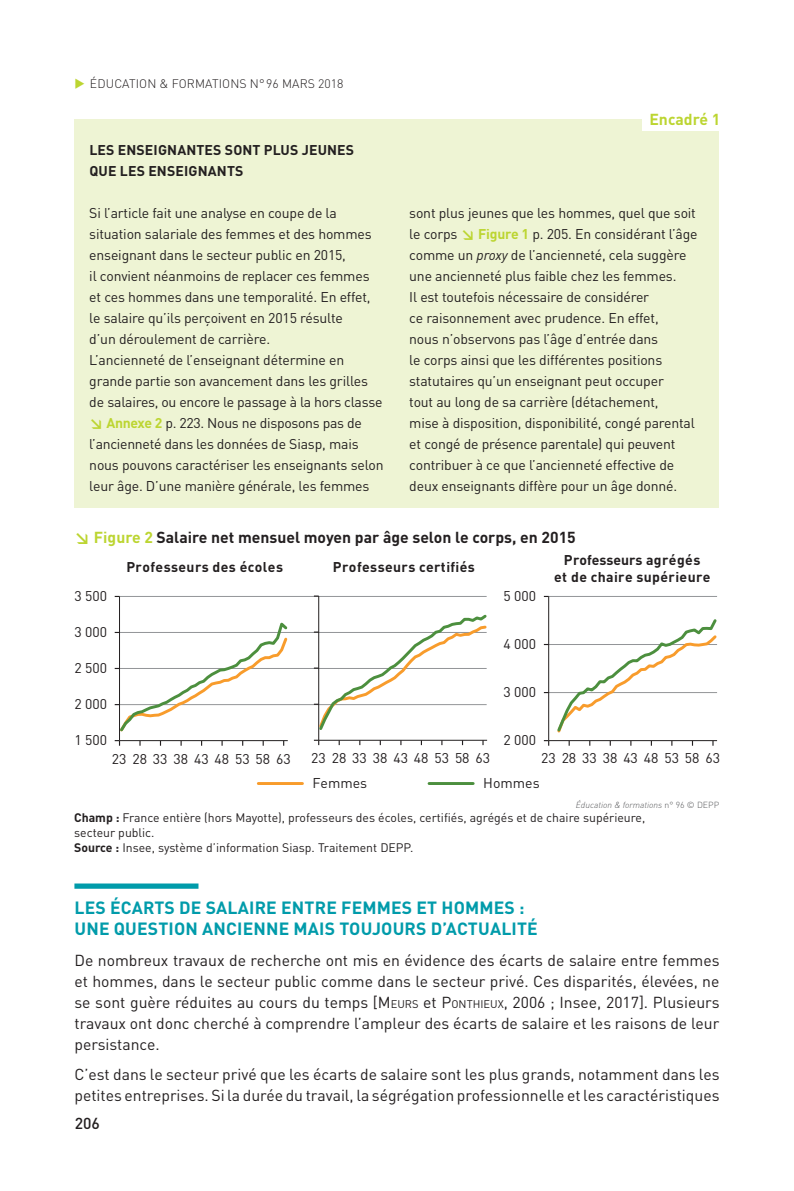
<style>
.page{position:relative;width:794px;height:1191px;background:#fff}
.page>*{position:absolute;margin:0;border:0;box-sizing:border-box;transform-origin:0 0}
.Niveau_1{font:700 17.5px/21px "DINOT";letter-spacing:.01em;color:#009baa}
.Intégrale_base{font:15.75px/21px "DINOT";color:#231f20;text-align:justify}
.Courant{font:15.75px/21px "DINOT";color:#231f20}
.Titre{font:700 15.75px "DINOT";color:#231f20}
.Filet_fin_d_article{font:700 15.75px "DINOT";color:#bcd531}
.t1{font:500 15.75px "DINOT";color:#231f20}
._05_TexteEncadre{font:14px/21px "DINOT";letter-spacing:-.01em;color:#231f20}
.Titre-2{font:700 14px/21px "DINOT";letter-spacing:.025em;color:#231f20}
.Titre-3{font:12.25px/14.7px "DINOT";color:#231f20}
.Titre_courant__gauch{font:300 12.25px "DINOT";letter-spacing:.01em;color:#231f20}
.Titre-4{font:italic 300 8.75px "DINOT";color:#57585a}
.s1{color:#bcd531}
.s2{font-weight:700;color:#bcd531}
.s3{font-style:italic}
.s4{font-style:normal}
.s5{font-weight:700}
.s6{font-style:inherit}
.s7{font-size:11.03px}
</style>
<div class="page">
<div style="left:74px;top:883px;width:124px;height:5px;background:#009baa"></div>
<div style="left:74px;top:119px;width:645px;height:388px;background:#eef4d4"></div>
<div style="left:642px;top:108px;width:85px;height:22px;background:#fff"></div>
<hr style="left:119px;top:596px;width:367px;height:1px;background:#939598">
<hr style="left:119px;top:632px;width:367px;height:1px;background:#939598">
<hr style="left:119px;top:668px;width:367px;height:1px;background:#939598">
<hr style="left:119px;top:704px;width:367px;height:1px;background:#939598">
<hr style="left:119px;top:596px;width:1px;height:144px;background:#231f20">
<hr style="left:119px;top:740px;width:169px;height:1px;background:#231f20">
<svg style="left:115px;top:740px;width:5px;height:5px"></svg>
<svg style="left:115px;top:622px;width:175px;height:110px"></svg>
<hr style="left:318px;top:596px;width:1px;height:144px;background:#231f20">
<hr style="left:319px;top:740px;width:168px;height:1px;background:#231f20">
<svg style="left:314px;top:739px;width:5px;height:6px"></svg>
<svg style="left:314px;top:612px;width:173px;height:120px"></svg>
<hr style="left:548px;top:596px;width:169px;height:1px;background:#939598">
<hr style="left:548px;top:644px;width:169px;height:1px;background:#939598">
<hr style="left:548px;top:692px;width:169px;height:1px;background:#939598">
<hr style="left:548px;top:596px;width:1px;height:144px;background:#231f20">
<hr style="left:548px;top:740px;width:169px;height:1px;background:#231f20">
<svg style="left:544px;top:740px;width:5px;height:5px"></svg>
<svg style="left:557px;top:619px;width:160px;height:114px"></svg>
<hr style="left:429px;top:782px;width:44px;height:3px;background:#4c8f3e">
<hr style="left:258px;top:782px;width:44px;height:3px;background:#f89c2c">
<p class="Titre_courant__gauch" style="left:74px;top:76px;width:270px"><span class="s1">◆</span> ÉDUCATION &amp; FORMATIONS N°96 MARS 2018</p>
<p class="Titre-2" style="left:89px;top:139px;width:266px">LES ENSEIGNANTES SONT PLUS JEUNES<br>QUE LES ENSEIGNANTS</p>
<p class="_05_TexteEncadre" style="left:89px;top:202px;width:284px">Si l’article fait une analyse en coupe de la situation salariale des femmes et des hommes enseignant dans le secteur public en 2015,<br>il convient néanmoins de replacer ces femmes et ces hommes dans une temporalité. En effet, le salaire qu’ils perçoivent en 2015 résulte d’un déroulement de carrière.</p>
<p class="_05_TexteEncadre" style="left:89px;top:349px;width:296px">L’ancienneté de l’enseignant détermine en grande partie son avancement dans les grilles de salaires, ou encore le passage à la hors classe <span class="s2">↘ Annexe 2</span> p. 223. Nous ne disposons pas de l’ancienneté dans les données de Siasp, mais nous pouvons caractériser les enseignants selon leur âge. D’une manière générale, les femmes</p>
<p class="Filet_fin_d_article" style="left:649px;top:109px;width:72px">Encadré 1</p>
<p class="_05_TexteEncadre" style="left:409px;top:202px;width:290px">sont plus jeunes que les hommes, quel que soit le corps <span class="s2">↘ Figure 1</span> p. 205. En considérant l’âge comme un <span class="s3">proxy</span> de l’ancienneté, cela suggère une ancienneté plus faible chez les femmes.</p>
<p class="_05_TexteEncadre" style="left:409px;top:286px;width:287px">Il est toutefois nécessaire de considérer<br>ce raisonnement avec prudence. En effet,<br>nous n’observons pas l’âge d’entrée dans<br>le corps ainsi que les différentes positions statutaires qu’un enseignant peut occuper<br>tout au long de sa carrière (détachement,<br>mise à disposition, disponibilité, congé parental et congé de présence parentale) qui peuvent contribuer à ce que l’ancienneté effective de deux enseignants diffère pour un âge donné.</p>
<p class="Titre" style="left:74px;top:527px;width:503px"><span class="s1">↘ Figure 2</span> Salaire net mensuel moyen par âge selon le corps, en 2015</p>
<p class="_05_TexteEncadre" style="left:74px;top:585px;width:34px">3 500</p>
<p class="_05_TexteEncadre" style="left:74px;top:621px;width:34px">3 000</p>
<p class="_05_TexteEncadre" style="left:74px;top:657px;width:34px">2 500</p>
<p class="_05_TexteEncadre" style="left:74px;top:693px;width:34px">2 000</p>
<p class="_05_TexteEncadre" style="left:74px;top:729px;width:34px">1 500</p>
<p class="Titre-2" style="left:126px;top:556px;width:158px">Professeurs des écoles</p>
<p class="_05_TexteEncadre" style="left:112px;top:748px;width:180px">23 28 33 38 43 48 53 58 63</p>
<p class="Titre-2" style="left:333px;top:555px;width:143px">Professeurs certifiés</p>
<p class="_05_TexteEncadre" style="left:503px;top:585px;width:34px">5 000</p>
<p class="_05_TexteEncadre" style="left:503px;top:633px;width:34px">4 000</p>
<p class="_05_TexteEncadre" style="left:503px;top:681px;width:34px">3 000</p>
<p class="Titre-2" style="left:554px;top:551px;width:158px;line-height:16.8px;text-align:center">Professeurs agrégés<br>et de chaire supérieure</p>
<p class="_05_TexteEncadre" style="left:311px;top:747px;width:180px">23 28 33 38 43 48 53 58 63</p>
<p class="_05_TexteEncadre" style="left:503px;top:729px;width:34px">2 000</p>
<p class="_05_TexteEncadre" style="left:541px;top:747px;width:180px">23 28 33 38 43 48 53 58 63</p>
<p class="_05_TexteEncadre" style="left:312px;top:772px;width:56px">Femmes</p>
<p class="_05_TexteEncadre" style="left:483px;top:772px;width:58px">Hommes</p>
<p class="Titre-4" style="left:576px;top:799px;width:145px">Éducation &amp; formations <span class="s4">n° 96 © DEPP</span></p>
<p class="Titre-3" style="left:74px;top:810px;width:573px"><span class="s5">Champ :</span> France entière (hors Mayotte), professeurs des écoles, certifiés, agrégés et de chaire supérieure, secteur public.</p>
<p class="Titre-3" style="left:74px;top:840px;width:341px"><span class="s5">Source :</span> Insee, système d’information Siasp. Traitement DEPP.</p>
<p class="Niveau_1" style="left:74px;top:896px;width:465px">LES ÉCARTS DE SALAIRE ENTRE FEMMES ET HOMMES :<br>UNE QUESTION ANCIENNE MAIS TOUJOURS D’ACTUALITÉ</p>
<p class="Intégrale_base" style="left:74px;top:949px;width:646px">De nombreux travaux de recherche ont mis en évidence des écarts de salaire entre femmes et hommes, dans le secteur public comme dans le secteur privé. Ces disparités, élevées, ne se sont guère réduites au cours du temps [<span class="s6">M</span> <span class="s7">EURS</span> et <span class="s6">P</span><span class="s7">ONTHIEUX</span>, 2006 ; Insee, 2017]. Plusieurs travaux ont donc cherché à comprendre l’ampleur des écarts de salaire et les raisons de leur persistance.</p>
<p class="Courant" style="left:74px;top:1064px;width:646px">C’est dans le secteur privé que les écarts de salaire sont les plus grands, notamment dans les petites entreprises. Si la durée du travail, la ségrégation professionnelle et les caractéristiques</p>
<p class="t1" style="left:75px;top:1112px;width:27px">206</p>
</div>
